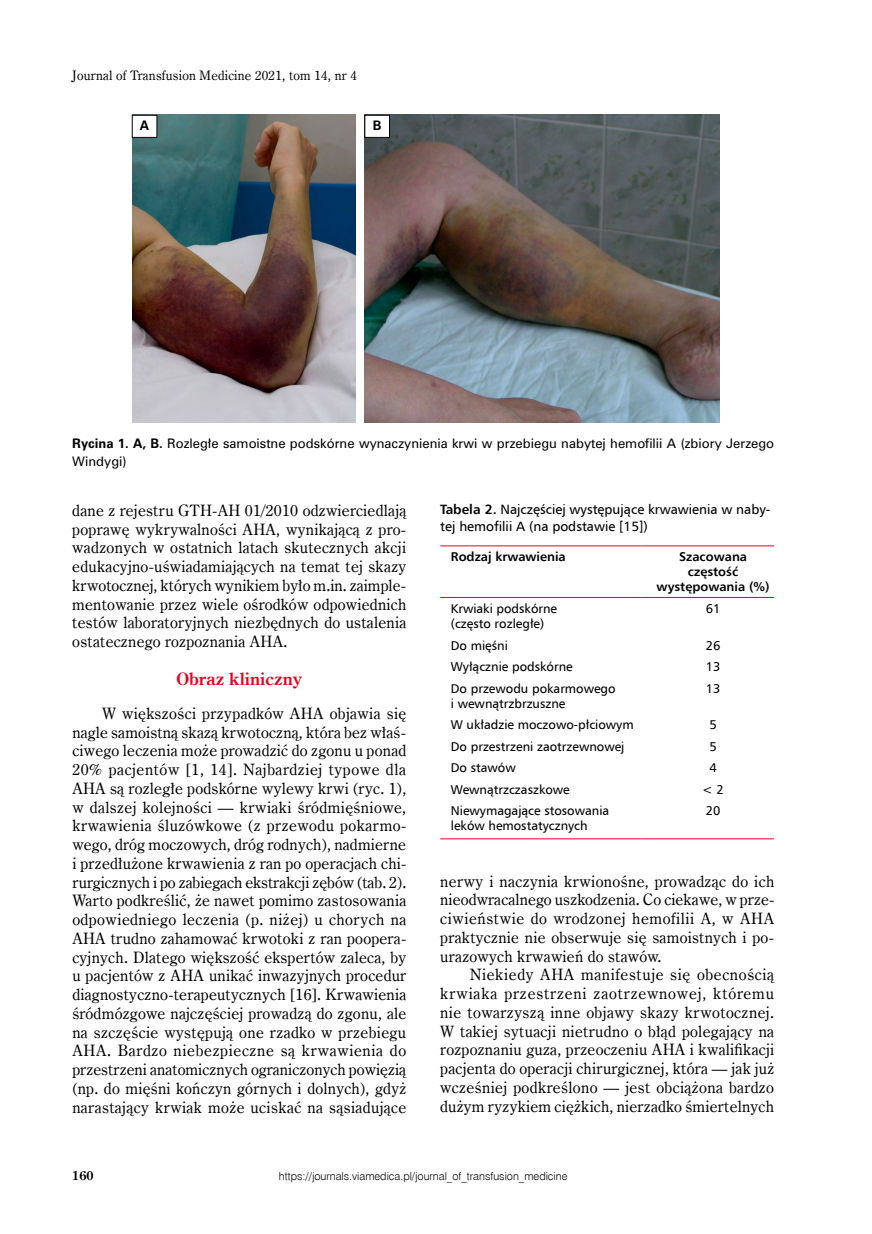
<style>
.page{position:relative;width:872px;height:1234px;background:#fff}
.page>*{position:absolute;margin:0;border:0;box-sizing:border-box;transform-origin:0 0}
.t1{font:700 17.25px "Century Oldst EU";color:#e30520}
.t2{font:15.75px/18.8px "Century Oldst EU";letter-spacing:.015em;color:#000;text-align:justify}
.t3{font:13.5px/16.5px "Humnst 777 EU";color:#000}
.t4{font:13.05px "Century Oldst EU";letter-spacing:.015em;color:#000}
.t5{font:12.75px/15px "Humnst 777 EU";color:#000}
.t6{font:700 12.75px/15px "Humnst 777 EU";color:#000;text-align:center}
.t7{font:700 12.75px "Century Oldst EU";color:#000}
.t8{font:12px/17.2px "Zurich PL";color:#000}
.t9{font:700 12px "Zurich PL";color:#000}
.t10{font:10.95px "Swis 721 Lt EU";color:#000}
.s1{font-weight:700}
</style>
<div class="page">
<img style="left:132px;top:115px;width:224px;height:307px">
<img style="left:364px;top:115px;width:356px;height:307px">
<div style="left:132px;top:115px;width:25px;height:22px;background:#fff"></div>
<div style="left:132px;top:115px;width:25px;height:23px;border:1px solid #000"></div>
<div style="left:365px;top:115px;width:24px;height:22px;background:#fff"></div>
<div style="left:364px;top:115px;width:26px;height:23px;border:1px solid #000"></div>
<hr style="left:440px;top:545px;width:201px;height:1px;background:#e30520">
<hr style="left:641px;top:545px;width:133px;height:1px;background:#e30520">
<hr style="left:440px;top:597px;width:201px;height:1px;background:#e30520">
<hr style="left:641px;top:597px;width:133px;height:1px;background:#e30520">
<hr style="left:440px;top:838px;width:201px;height:1px;background:#e30520">
<hr style="left:641px;top:838px;width:133px;height:1px;background:#e30520">
<p class="t4" style="left:72px;top:67px;width:286px">Journal of Transfusion Medicine 2021, tom 14, nr 4</p>
<p class="t9" style="left:140px;top:117px;width:11px">A</p>
<p class="t9" style="left:373px;top:117px;width:10px">B</p>
<p class="t8" style="left:72px;top:435px;width:703px"><span class="s1">Rycina 1. A, B.</span> Rozległe samoistne podskórne wynaczynienia krwi w przebiegu nabytej hemofilii A (zbiory Jerzego<br>Windygi)</p>
<p class="t3" style="left:440px;top:501px;width:332px"><span class="s1">Tabela 2.</span> Najczęściej występujące krwawienia w naby&shy;tej hemofilii A (na podstawie [15])</p>
<p class="t6" style="left:451px;top:549px;width:116px">Rodzaj krwawienia</p>
<p class="t6" style="left:656px;top:549px;width:114px">Szacowana częstość występowania (%)</p>
<p class="t5" style="left:451px;top:600px;width:108px">Krwiaki podskórne (często rozległe)</p>
<p class="t5" style="left:706px;top:600px;width:16px">61</p>
<p class="t5" style="left:451px;top:637px;width:58px">Do mięśni</p>
<p class="t5" style="left:706px;top:637px;width:16px">26</p>
<p class="t5" style="left:451px;top:658px;width:123px">Wyłącznie podskórne</p>
<p class="t5" style="left:706px;top:658px;width:16px">13</p>
<p class="t5" style="left:451px;top:680px;width:166px">Do przewodu pokarmowego i wewnątrzbrzuszne</p>
<p class="t5" style="left:706px;top:680px;width:16px">13</p>
<p class="t5" style="left:451px;top:716px;width:184px">W układzie moczowo-płciowym</p>
<p class="t5" style="left:709px;top:716px;width:9px">5</p>
<p class="t5" style="left:451px;top:738px;width:175px">Do przestrzeni zaotrzewnowej</p>
<p class="t5" style="left:709px;top:738px;width:9px">5</p>
<p class="t5" style="left:451px;top:759px;width:66px">Do stawów</p>
<p class="t5" style="left:709px;top:759px;width:9px">4</p>
<p class="t5" style="left:451px;top:781px;width:120px">Wewnątrzczaszkowe</p>
<p class="t5" style="left:702px;top:781px;width:23px">&lt; 2</p>
<p class="t5" style="left:451px;top:803px;width:160px">Niewymagające stosowania leków hemostatycznych</p>
<p class="t5" style="left:706px;top:803px;width:16px">20</p>
<p class="t2" style="left:72px;top:501px;width:335px">dane z rejestru GTH-AH 01/2010 odzwierciedlają poprawę wykrywalności AHA, wynikającą z pro&shy;wadzonych w ostatnich latach skutecznych akcji edukacyjno-uświadamiających na temat tej skazy krwotocznej, których wynikiem było m.in. zaimple&shy;mentowanie przez wiele ośrodków odpowiednich testów laboratoryjnych niezbędnych do ustalenia ostatecznego rozpoznania AHA.</p>
<p class="t1" style="left:176px;top:667px;width:128px">Obraz kliniczny</p>
<p class="t2" style="left:72px;top:704px;width:335px;text-indent:30px">W większości przypadków AHA objawia się nagle samoistną skazą krwotoczną, która bez właś&shy;ciwego leczenia może prowadzić do zgonu u ponad 20% pacjentów [1, 14]. Najbardziej typowe dla AHA są rozległe podskórne wylewy krwi (ryc. 1), w dalszej kolejności — krwiaki śródmięśniowe, krwawienia śluzówkowe (z przewodu pokarmo&shy;wego, dróg moczowych, dróg rodnych), nadmierne i przedłużone krwawienia z ran po operacjach chi&shy;rurgicznych i po zabiegach ekstrakcji zębów (tab. 2).<br>Warto podkreślić, że nawet pomimo zastosowania odpowiedniego leczenia (p. niżej) u chorych na AHA trudno zahamować krwotoki z ran poopera&shy;cyjnych. Dlatego większość ekspertów zaleca, by u pacjentów z AHA unikać inwazyjnych procedur diagnostyczno-terapeutycznych [16]. Krwawienia śródmózgowe najczęściej prowadzą do zgonu, ale na szczęście występują one rzadko w przebiegu AHA. Bardzo niebezpieczne są krwawienia do przestrzeni anatomicznych ograniczonych powięzią (np. do mięśni kończyn górnych i dolnych), gdyż narastający krwiak może uciskać na sąsiadujące</p>
<p class="t2" style="left:440px;top:871px;width:335px">nerwy i naczynia krwionośne, prowadząc do ich nieodwracalnego uszkodzenia. Co ciekawe, w prze&shy;ciwieństwie do wrodzonej hemofilii A, w AHA praktycznie nie obserwuje się samoistnych i po&shy;urazowych krwawień do stawów.</p>
<p class="t2" style="left:440px;top:965px;width:335px;text-indent:30px">Niekiedy AHA manifestuje się obecnością krwiaka przestrzeni zaotrzewnowej, któremu nie towarzyszą inne objawy skazy krwotocznej.<br>W takiej sytuacji nietrudno o błąd polegający na rozpoznaniu guza, przeoczeniu AHA i kwalifikacji pacjenta do operacji chirurgicznej, która — jak już wcześniej podkreślono — jest obciążona bardzo dużym ryzykiem ciężkich, nierzadko śmiertelnych</p>
<p class="t7" style="left:72px;top:1167px;width:23px">160</p>
<p class="t10" style="left:279px;top:1169px;width:290px">https://journals.viamedica.pl/journal_of_transfusion_medicine</p>
</div>
